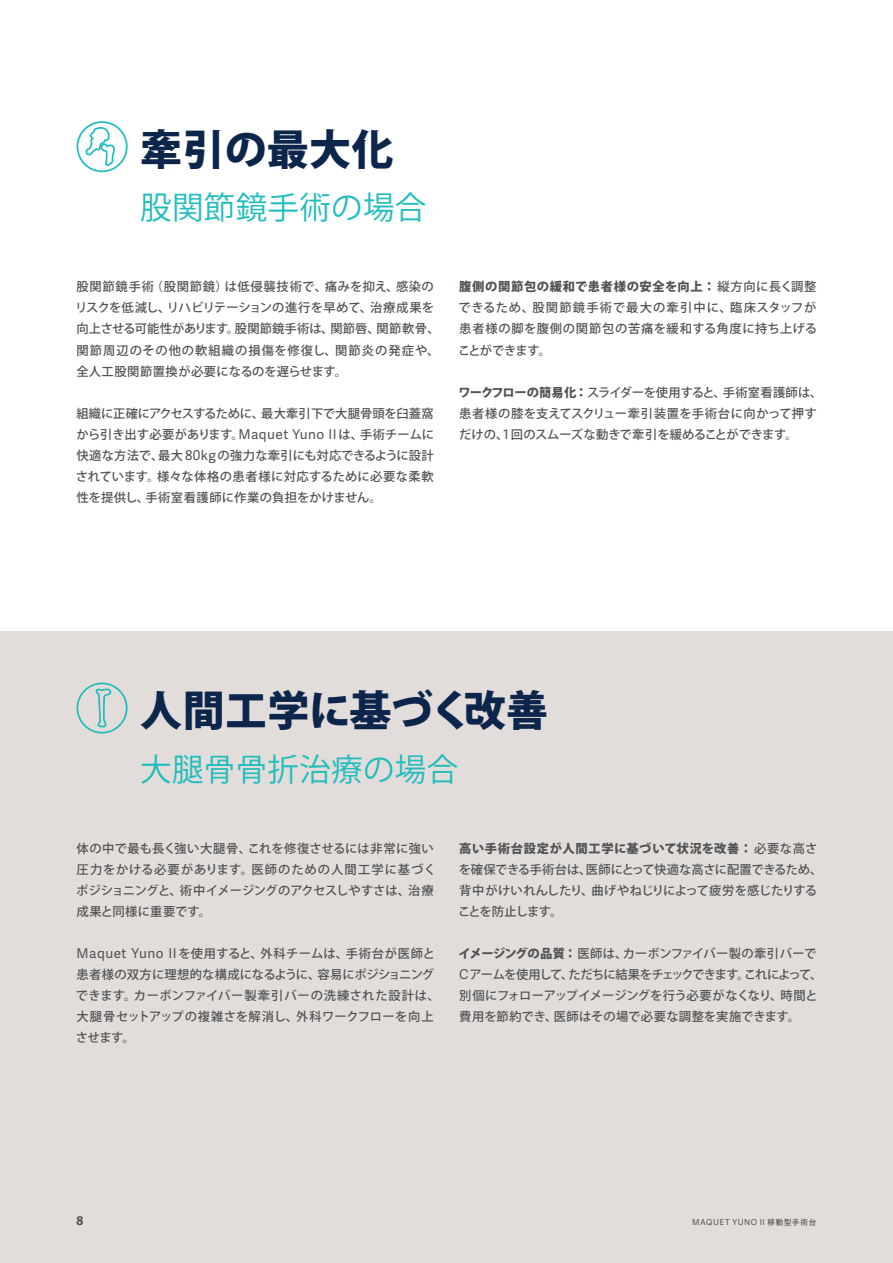
<style>
.page{position:relative;width:893px;height:1263px;background:#fff}
.page>*{position:absolute;margin:0;border:0;box-sizing:border-box;transform-origin:0 0}
.大見出し{font:800 42px "Koz Go Pr 6 N";letter-spacing:-.02em;color:#0c254b}
.大見出し-2{font:800 42px "Koz Go Pr 6 N";letter-spacing:.005em;color:#0c254b}
.中見出し{font:31.5px "Koz Go Pr 6 N";letter-spacing:.01em;color:#21bdbd}
.本文{font:500 12.3px/21px "Koz Go Pr 6 N";letter-spacing:.01em;color:#505353}
.本文-2{font:500 12.3px/21px "Koz Go Pr 6 N";letter-spacing:.035em;color:#505353}
.本文-3{font:500 12.3px/21px "Koz Go Pr 6 N";letter-spacing:-.015em;color:#505353}
.本文-4{font:500 12.3px/21px "Koz Go Pr 6 N";letter-spacing:-.03em;color:#505353}
.t1{font:700 12px "Adelle Sans";color:#505353}
.t2{font:8.25px "Adelle Sans";letter-spacing:.065em;color:#505353}
.s1{font-family:"Adelle Sans";font-weight:400;font-size:13.5px}
.s2{font-weight:800}
.s3{font-family:"Koz Go Pr 6 N";font-weight:500;font-size:7.5px}
</style>
<div class="page">
<div style="left:0;top:631px;width:893px;height:632px;background:#e2ddda"></div>
<svg style="left:85px;top:127px;width:30px;height:39px"></svg>
<div style="left:77px;top:121px;width:51px;height:51px;border:2px solid #21bdbc;border-radius:50%"></div>
<svg style="left:95px;top:688px;width:17px;height:39px"></svg>
<div style="left:77px;top:682px;width:51px;height:51px;border:2px solid #21bdbc;border-radius:50%"></div>
<p class="大見出し-2" style="left:140px;top:125px;width:255px">牽引の最大化</p>
<p class="中見出し" style="left:140px;top:190px;width:288px">股関節鏡手術の場合</p>
<p class="本文-2" style="left:75px;top:277px;width:366px">股関節鏡手術（股関節鏡）は低侵襲技術で、痛みを抑え、感染のリスクを低減し、リハビリテーションの進行を早めて、治療成果を向上させる可能性があります。股関節鏡手術は、関節唇、関節軟骨、関節周辺のその他の軟組織の損傷を修復し、関節炎の発症や、全人工股関節置換が必要になるのを遅らせます。</p>
<p class="本文" style="left:76px;top:403px;width:360px;text-align:justify">組織に正確にアクセスするために、最大牽引下で大腿骨頭を臼蓋窩から引き出す必要があります。<span class="s1">Maquet Yuno II</span> は、手術チームに快適な方法で、最大<span class="s1">80kg</span>の強力な牽引にも対応できるように設計されています。様々な体格の患者様に対応するために必要な柔軟性を提供し、手術室看護師に作業の負担をかけません。</p>
<p class="本文" style="left:458px;top:277px;width:361px;text-align:justify"><span class="s2">腹側の関節包の緩和で患者様の安全を向上：</span>縦方向に長く調整できるため、股関節鏡手術で最大の牽引中に、臨床スタッフが患者様の脚を腹側の関節包の苦痛を緩和する角度に持ち上げることができます。</p>
<p class="本文" style="left:458px;top:382px;width:365px"><span class="s2">ワークフローの簡易化：</span>スライダーを使用すると、手術室看護師は、患者様の膝を支えてスクリュー牽引装置を手術台に向かって押すだけの、<span class="s1">1</span> 回のスムーズな動きで牽引を緩めることができます。</p>
<p class="大見出し" style="left:140px;top:687px;width:409px">人間工学に基づく改善</p>
<p class="中見出し" style="left:140px;top:751px;width:319px">大腿骨骨折治療の場合</p>
<p class="本文" style="left:76px;top:838px;width:361px">体の中で最も長く強い大腿骨、これを修復させるには非常に強い圧力をかける必要があります。医師のための人間工学に基づくポジショニングと、術中イメージングのアクセスしやすさは、治療成果と同様に重要です。</p>
<p class="本文" style="left:76px;top:943px;width:365px"><span class="s1">Maquet Yuno II</span>を使用すると、外科チームは、手術台が医師と患者様の双方に理想的な構成になるように、容易にポジショニングできます。カーボンファイバー製牽引バーの洗練された設計は、大腿骨セットアップの複雑さを解消し、外科ワークフローを向上させます。</p>
<p class="本文-4" style="left:458px;top:838px;width:366px"><span class="s2">高い手術台設定が人間工学に基づいて状況を改善：</span>必要な高さを確保できる手術台は、医師にとって快適な高さに配置できるため、背中がけいれんしたり、曲げやねじりによって疲労を感じたりすることを防止します。</p>
<p class="本文-3" style="left:459px;top:943px;width:365px"><span class="s2">イメージングの品質：</span>医師は、カーボンファイバー製の牽引バーで<span class="s1">C</span> アームを使用して、ただちに結果をチェックできます。これによって、別個にフォローアップイメージングを行う必要がなくなり、時間と費用を節約でき、医師はその場で必要な調整を実施できます。</p>
<p class="t1" style="left:77px;top:1211px;width:8px">8</p>
<p class="t2" style="left:692px;top:1216px;width:126px">MAQUET YUNO II <span class="s3">移動型手術台</span></p>
</div>
